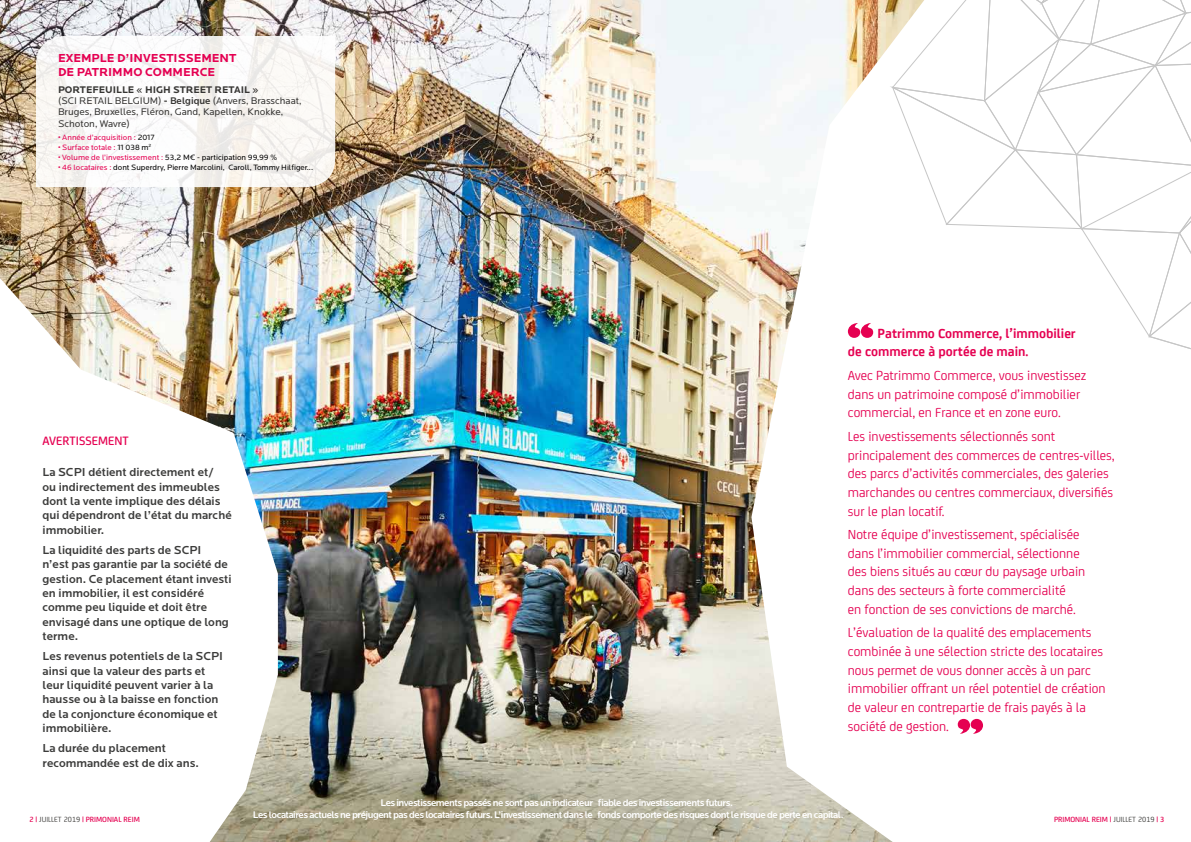
<style>
.page{position:relative;width:1191px;height:842px;background:#fff}
.page>*{position:absolute;margin:0;border:0;box-sizing:border-box;transform-origin:0 0}
.t1{font:14px/18.6px "FS Joey";color:#e50051}
.t2{font:700 14px/18.6px "FS Joey";color:#e50051}
.t3{font:500 13px "FS Joey";color:#e50051}
.t4{font:500 12px/14.4px "Locator";color:#3c3c3b}
.t5{font:700 12px/14px "Locator";color:#e50051}
.t6{font:500 10px/12px "Locator";letter-spacing:-.05em;color:#fff}
.t7{font:10px/11px "Locator";color:#373634}
.t8{font:8px "Locator";color:#e50051}
.t9{font:8px "Locator";color:#000}
.t10{font:500 8px "FS Joey";color:#e50051}
.s1{font-weight:700}
.s2{font-weight:500}
.s3{color:#000}
.s4{color:#e50051}
.s5{font-weight:400;color:#373634}
</style>
<div class="page">
<img style="left:0;top:0;width:751px;height:842px">
<svg style="left:0;top:278px;width:278px;height:564px"></svg>
<svg style="left:751px;top:0;width:226px;height:842px"></svg>
<svg style="left:957px;top:719px;width:26px;height:15px"></svg>
<svg style="left:848px;top:0;width:343px;height:353px"></svg>
<svg style="left:36px;top:36px;width:299px;height:151px;fill:#faf9f6"></svg>
<p class="t5" style="left:58px;top:52px;width:180px">EXEMPLE D’INVESTISSEMENT<br>DE PATRIMMO COMMERCE</p>
<p class="t7" style="left:58px;top:84px;width:245px"><span class="s1">PORTEFEUILLE « HIGH STREET RETAIL »<br></span>(SCI RETAIL BELGIUM) <span class="s1">-</span> <span class="s2">Belgique</span> (Anvers, Brasschaat,<br>Bruges, Bruxelles, Fléron, Gand, Kapellen, Knokke,</p>
<p class="t7" style="left:58px;top:118px;width:73px">Schoton, Wavre)</p>
<p class="t8" style="left:58px;top:133px;width:98px">• Année d’acquisition : <span class="s3">2017</span></p>
<p class="t8" style="left:58px;top:143px;width:95px">• Surface totale : <span class="s3">11 038 m</span><sup>2</sup></p>
<p class="t8" style="left:58px;top:153px;width:221px">• Volume de l’investissement : <span class="s3">53,2 M€ - participation 99,99 %</span></p>
<p class="t9" style="left:58px;top:163px;width:257px"><span class="s4">• 46 locataires :</span> dont Superdry, Pierre Marcolini, Caroll, Tommy Hilfiger...</p>
<p class="t3" style="left:43px;top:431px;width:88px">AVERTISSEMENT</p>
<p class="t4" style="left:43px;top:465px;width:191px">La SCPI détient directement et/<br>ou indirectement des immeubles dont la vente implique des délais qui dépendront de l’état du marché immobilier.</p>
<p class="t4" style="left:43px;top:543px;width:190px">La liquidité des parts de SCPI<br>n’est pas garantie par la société de gestion. Ce placement étant investi en immobilier, il est considéré comme peu liquide et doit être envisagé dans une optique de long terme.</p>
<p class="t4" style="left:43px;top:649px;width:182px">Les revenus potentiels de la SCPI ainsi que la valeur des parts et leur liquidité peuvent varier à la hausse ou à la baisse en fonction de la conjoncture économique et immobilière.</p>
<p class="t4" style="left:43px;top:741px;width:158px">La durée du placement recommandée est de dix ans.</p>
<p class="t2" style="left:848px;top:323px;width:229px;text-indent:30px">Patrimmo Commerce, l’immobilier de commerce à portée de main.</p>
<p class="t1" style="left:848px;top:365px;width:240px">Avec Patrimmo Commerce, vous investissez dans un patrimoine composé d’immobilier commercial, en France et en zone euro.</p>
<p class="t1" style="left:848px;top:426px;width:268px">Les investissements sélectionnés sont principalement des commerces de centres-villes, des parcs d’activités commerciales, des galeries marchandes ou centres commerciaux, diversifiés sur le plan locatif.</p>
<p class="t1" style="left:848px;top:524px;width:239px">Notre équipe d’investissement, spécialisée dans l’immobilier commercial, sélectionne des biens situés au cœur du paysage urbain dans des secteurs à forte commercialité<br>en fonction de ses convictions de marché.</p>
<p class="t1" style="left:848px;top:623px;width:259px">L’évaluation de la qualité des emplacements combinée à une sélection stricte des locataires nous permet de vous donner accès à un parc immobilier offrant un réel potentiel de création de valeur en contrepartie de frais payés à la société de gestion.</p>
<p class="t10" style="left:29px;top:814px;width:112px">2 | <span class="s5">JUILLET 2019</span> | PRIMONIAL REIM</p>
<p class="t6" style="left:253px;top:797px;width:592px;text-indent:128px">Les investissements passés ne sont pas un indicateur fiable des investissements futurs.<br>Les locataires actuels ne préjugent pas des locataires futurs. L’investissement dans le fonds comporte des risques dont le risque de perte en capital.</p>
<p class="t10" style="left:1054px;top:814px;width:112px">PRIMONIAL REIM | <span class="s5">JUILLET 2019</span> | 3</p>
</div>
